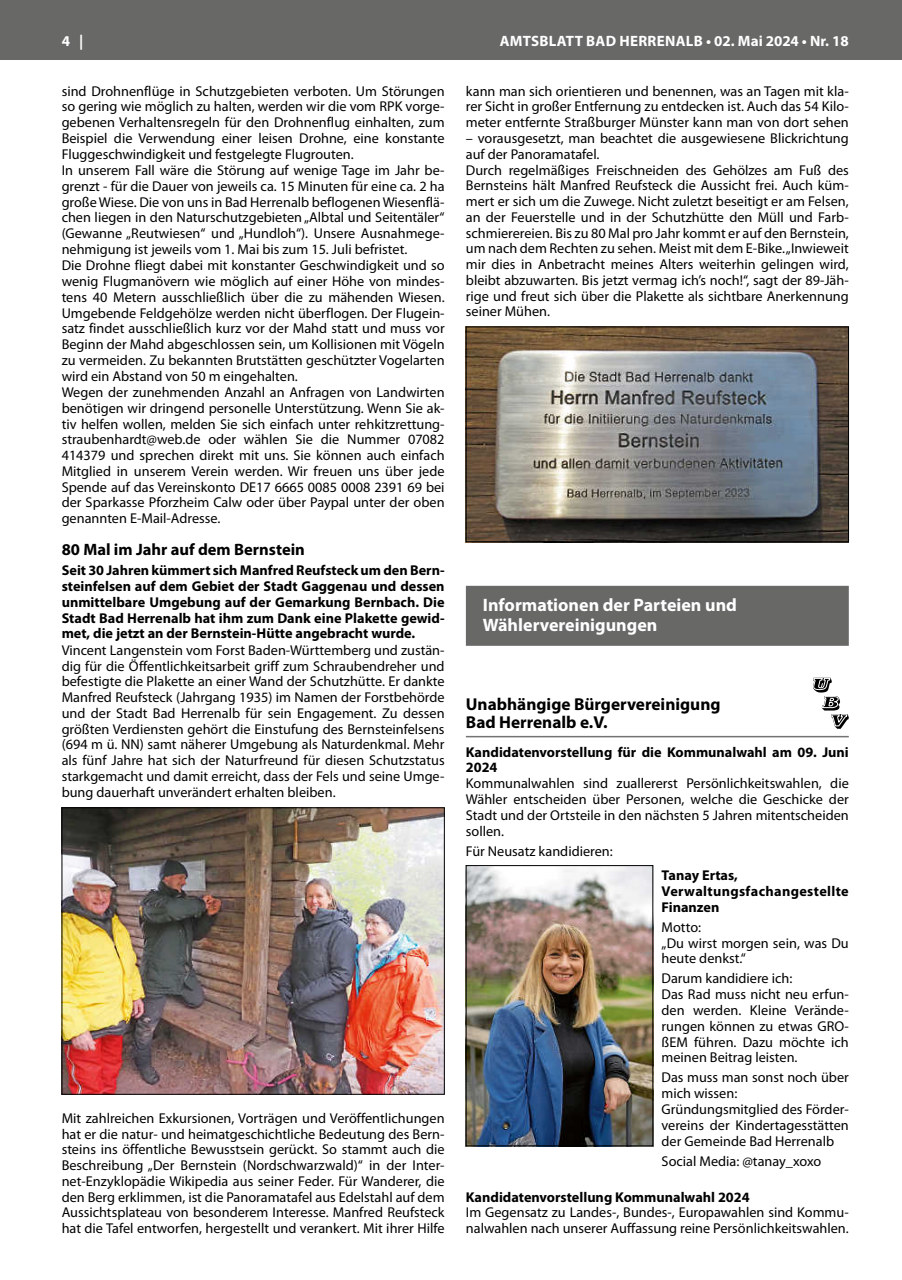
<style>
.page{position:relative;width:902px;height:1280px;background:#fff}
.page>*{position:absolute;margin:0;border:0;box-sizing:border-box;transform-origin:0 0}
.t1{font:700 18px/19.5px "Myriad Pro";color:#fff}
.t2{font:700 17.25px/18.8px "Myriad Pro";color:#000}
.t3{font:700 16.5px "Myriad Pro";color:#000}
.t4{font:700 15px "Myriad Pro";letter-spacing:.02em;color:#fff}
.t5{font:14.25px/15.8px "Myriad Pro";color:#000}
.t6{font:700 14.25px/15.8px "Myriad Pro";color:#000;text-align:justify}
.t7{font:700 14.25px/15.8px "Myriad Pro";letter-spacing:.025em;color:#000}
</style>
<div class="page">
<div style="left:0;top:0;width:901px;height:60px;background:#686867"></div>
<img style="left:64px;top:809px;width:378px;height:283px">
<div style="left:62px;top:807px;width:382px;height:287px;border:1px solid #000"></div>
<div style="left:466px;top:586px;width:382px;height:60px;background:#686867"></div>
<img style="left:468px;top:329px;width:378px;height:211px">
<div style="left:466px;top:327px;width:382px;height:215px;border:1px solid #000"></div>
<hr style="left:466px;top:736px;width:382px;height:1px;background:#737372">
<svg style="left:813px;top:678px;width:35px;height:51px"></svg>
<img style="left:468px;top:867px;width:183px;height:277px">
<div style="left:466px;top:865px;width:187px;height:281px;border:1px solid #000"></div>
<p class="t4" style="left:62px;top:31px;width:23px">4 |</p>
<p class="t4" style="left:499px;top:31px;width:350px">AMTSBLATT BAD HERRENALB • 02. Mai 2024 • Nr. 18</p>
<p class="t5" style="left:62px;top:83px;width:384px">sind Drohnenflüge in Schutzgebieten verboten. Um Störungen so gering wie möglich zu halten, werden wir die vom RPK vorge&shy;gebenen Verhaltensregeln für den Drohnenflug einhalten, zum Beispiel die Verwendung einer leisen Drohne, eine konstante Fluggeschwindigkeit und festgelegte Flugrouten.<br>In unserem Fall wäre die Störung auf wenige Tage im Jahr be&shy;grenzt - für die Dauer von jeweils ca. 15 Minuten für eine ca. 2 ha große Wiese. Die von uns in Bad Herrenalb beflogenen Wiesenflä&shy;chen liegen in den Naturschutzgebieten „Albtal und Seitentäler“ (Gewanne „Reutwiesen“ und „Hundloh“). Unsere Ausnahmege&shy;nehmigung ist jeweils vom 1. Mai bis zum 15. Juli befristet.<br>Die Drohne fliegt dabei mit konstanter Geschwindigkeit und so wenig Flugmanövern wie möglich auf einer Höhe von mindes&shy;tens 40 Metern ausschließlich über die zu mähenden Wiesen.<br>Umgebende Feldgehölze werden nicht überflogen. Der Flugein&shy;satz findet ausschließlich kurz vor der Mahd statt und muss vor Beginn der Mahd abgeschlossen sein, um Kollisionen mit Vögeln zu vermeiden. Zu bekannten Brutstätten geschützter Vogelarten wird ein Abstand von 50 m eingehalten.<br>Wegen der zunehmenden Anzahl an Anfragen von Landwirten benötigen wir dringend personelle Unterstützung. Wenn Sie ak&shy;tiv helfen wollen, melden Sie sich einfach unter rehkitzrettung&shy;straubenhardt@web.de oder wählen Sie die Nummer 07082<br>414379 und sprechen direkt mit uns. Sie können auch einfach Mitglied in unserem Verein werden. Wir freuen uns über jede Spende auf das Vereinskonto DE17 6665 0085 0008 2391 69 bei der Sparkasse Pforzheim Calw oder über Paypal unter der oben genannten E-Mail-Adresse.</p>
<p class="t3" style="left:62px;top:538px;width:245px">80 Mal im Jahr auf dem Bernstein</p>
<p class="t6" style="left:62px;top:562px;width:384px">Seit 30 Jahren kümmert sich Manfred Reufsteck um den Bern&shy;steinfelsen auf dem Gebiet der Stadt Gaggenau und dessen unmittelbare Umgebung auf der Gemarkung Bernbach. Die Stadt Bad Herrenalb hat ihm zum Dank eine Plakette gewid&shy;met, die jetzt an der Bernstein-Hütte angebracht wurde.</p>
<p class="t5" style="left:62px;top:642px;width:384px;text-align:justify">Vincent Langenstein vom Forst Baden-Württemberg und zustän&shy;dig für die Öffentlichkeitsarbeit griff zum Schraubendreher und befestigte die Plakette an einer Wand der Schutzhütte. Er dankte Manfred Reufsteck (Jahrgang 1935) im Namen der Forstbehörde und der Stadt Bad Herrenalb für sein Engagement. Zu dessen größten Verdiensten gehört die Einstufung des Bernsteinfelsens (694 m ü. NN) samt näherer Umgebung als Naturdenkmal. Mehr als fünf Jahre hat sich der Naturfreund für diesen Schutzstatus starkgemacht und damit erreicht, dass der Fels und seine Umge&shy;bung dauerhaft unverändert erhalten bleiben.</p>
<p class="t5" style="left:466px;top:83px;width:384px;text-align:justify">kann man sich orientieren und benennen, was an Tagen mit kla&shy;rer Sicht in großer Entfernung zu entdecken ist. Auch das 54 Kilo&shy;meter entfernte Straßburger Münster kann man von dort sehen</p>
<p class="t5" style="left:466px;top:130px;width:384px">– vorausgesetzt, man beachtet die ausgewiesene Blickrichtung auf der Panoramatafel.<br>Durch regelmäßiges Freischneiden des Gehölzes am Fuß des Bernsteins hält Manfred Reufsteck die Aussicht frei. Auch küm&shy;mert er sich um die Zuwege. Nicht zuletzt beseitigt er am Felsen, an der Feuerstelle und in der Schutzhütte den Müll und Farb&shy;schmierereien. Bis zu 80 Mal pro Jahr kommt er auf den Bernstein, um nach dem Rechten zu sehen. Meist mit dem E-Bike. „Inwieweit mir dies in Anbetracht meines Alters weiterhin gelingen wird, bleibt abzuwarten. Bis jetzt vermag ich’s noch!“, sagt der 89-Jäh&shy;rige und freut sich über die Plakette als sichtbare Anerkennung seiner Mühen.</p>
<p class="t1" style="left:483px;top:595px;width:255px">Informationen der Parteien und<br>Wählervereinigungen</p>
<p class="t2" style="left:466px;top:694px;width:256px">Unabhängige Bürgervereinigung<br>Bad Herrenalb e.V.</p>
<p class="t6" style="left:466px;top:743px;width:384px">Kandidatenvorstellung für die Kommunalwahl am 09. Juni<br>2024</p>
<p class="t5" style="left:466px;top:775px;width:384px;text-align:justify">Kommunalwahlen sind zuallererst Persönlichkeitswahlen, die Wähler entscheiden über Personen, welche die Geschicke der Stadt und der Ortsteile in den nächsten 5 Jahren mitentscheiden sollen.</p>
<p class="t5" style="left:466px;top:843px;width:148px">Für Neusatz kandidieren:</p>
<p class="t7" style="left:661px;top:867px;width:189px">Tanay Ertas,<br>Verwaltungsfachangestellte<br>Finanzen</p>
<p class="t5" style="left:661px;top:919px;width:189px">Motto:<br>„Du wirst morgen sein, was Du heute denkst.“</p>
<p class="t5" style="left:661px;top:970px;width:189px">Darum kandidiere ich:<br>Das Rad muss nicht neu erfun&shy;den werden. Kleine Verände&shy;rungen können zu etwas GRO&shy;ßEM führen. Dazu möchte ich meinen Beitrag leisten.</p>
<p class="t5" style="left:661px;top:1069px;width:189px">Das muss man sonst noch über mich wissen:<br>Gründungsmitglied des Förder&shy;vereins der Kindertagesstätten der Gemeinde Bad Herrenalb</p>
<p class="t5" style="left:661px;top:1153px;width:161px">Social Media: @tanay_xoxo</p>
<p class="t6" style="left:466px;top:1188px;width:285px">Kandidatenvorstellung Kommunalwahl 2024</p>
<p class="t5" style="left:466px;top:1204px;width:384px">Im Gegensatz zu Landes-, Bundes-, Europawahlen sind Kommu&shy;nalwahlen nach unserer Auffassung reine Persönlichkeitswahlen.</p>
<p class="t5" style="left:62px;top:1110px;width:384px;text-align:justify">Mit zahlreichen Exkursionen, Vorträgen und Veröffentlichungen hat er die natur- und heimatgeschichtliche Bedeutung des Bern&shy;steins ins öffentliche Bewusstsein gerückt. So stammt auch die Beschreibung „Der Bernstein (Nordschwarzwald)“ in der Inter&shy;net-Enzyklopädie Wikipedia aus seiner Feder. Für Wanderer, die den Berg erklimmen, ist die Panoramatafel aus Edelstahl auf dem Aussichtsplateau von besonderem Interesse. Manfred Reufsteck hat die Tafel entworfen, hergestellt und verankert. Mit ihrer Hilfe</p>
</div>
